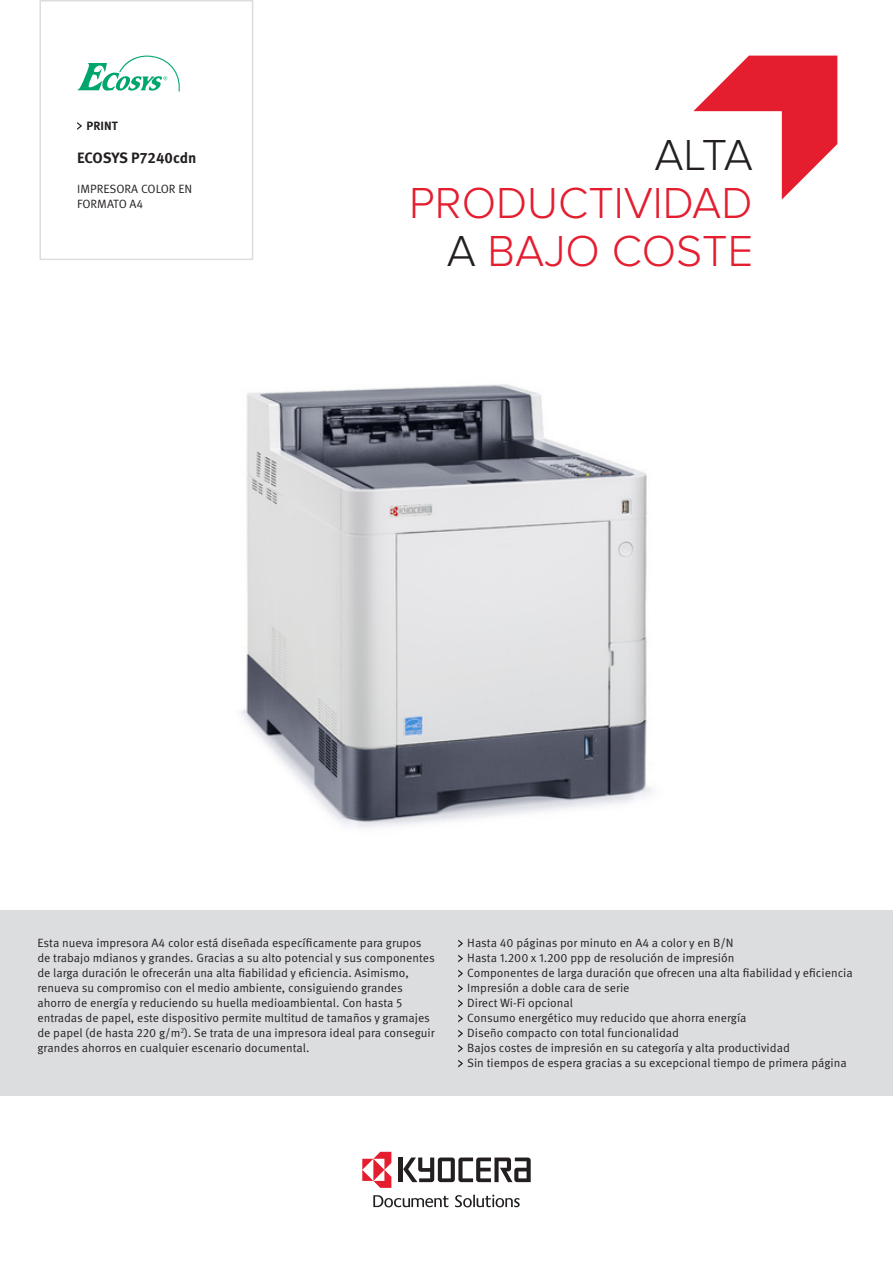
<style>
.page{position:relative;width:893px;height:1263px;background:#fff}
.page>*{position:absolute;margin:0;border:0;box-sizing:border-box;transform-origin:0 0}
.Headline{font:300 45px "Proxima Nova";color:#e41d2f}
.Headline-2{font:300 45px "Proxima Nova";color:#231f20}
.t1{font:700 15px "Meta Pro";letter-spacing:-.005em;color:#231f20}
.Bodycopy{font:12px/15px "Meta Pro Norm";color:#231f20}
.t2{font:700 12px "Meta Pro";color:#231f20}
.s1{color:#231f20}
</style>
<div class="page">
<img style="left:241px;top:384px;width:411px;height:444px">
<div style="left:39px;top:0;width:214px;height:260px;border:2px solid #dcdddf"></div>
<svg style="left:693px;top:56px;width:144px;height:144px"></svg>
<hr style="left:399px;top:1157px;width:4px;height:25px;background:#231f20">
<svg style="left:403px;top:1157px;width:128px;height:25px"></svg>
<svg style="left:455px;top:1195px;width:65px;height:12px"></svg>
<svg style="left:373px;top:1195px;width:75px;height:12px"></svg>
<svg style="left:362px;top:1152px;width:29px;height:36px"></svg>
<div style="left:0;top:910px;width:893px;height:186px;background:#dcdddf"></div>
<svg style="left:78px;top:56px;width:102px;height:36px"></svg>
<svg style="left:77px;top:122px;width:5px;height:8px"></svg>
<svg style="left:458px;top:939px;width:5px;height:8px"></svg>
<svg style="left:458px;top:954px;width:5px;height:8px"></svg>
<svg style="left:458px;top:969px;width:5px;height:8px"></svg>
<svg style="left:458px;top:984px;width:5px;height:8px"></svg>
<svg style="left:458px;top:999px;width:5px;height:8px"></svg>
<svg style="left:458px;top:1014px;width:5px;height:8px"></svg>
<svg style="left:458px;top:1029px;width:5px;height:8px"></svg>
<svg style="left:458px;top:1044px;width:5px;height:8px"></svg>
<svg style="left:458px;top:1059px;width:5px;height:8px"></svg>
<p class="t2" style="left:87px;top:116px;width:33px">PRINT</p>
<p class="t1" style="left:77px;top:146px;width:121px">ECOSYS P7240cdn</p>
<p class="Bodycopy" style="left:77px;top:181px;width:117px">IMPRESORA COLOR EN<br>FORMATO A4</p>
<p class="Headline-2" style="left:654px;top:129px;width:100px">ALTA</p>
<p class="Headline" style="left:409px;top:177px;width:345px">PRODUCTIVIDAD</p>
<p class="Headline" style="left:447px;top:225px;width:308px"><span class="s1">A</span> BAJO COSTE</p>
<p class="Bodycopy" style="left:37px;top:935px;width:399px">Esta nueva impresora A4 color está diseñada específicamente para grupos de trabajo mdianos y grandes. Gracias a su alto potencial y sus componentes de larga duración le ofrecerán una alta fiabilidad y eficiencia. Asimismo, renueva su compromiso con el medio ambiente, consiguiendo grandes ahorro de energía y reduciendo su huella medioambiental. Con hasta 5 entradas de papel, este dispositivo permite multitud de tamaños y gramajes de papel (de hasta 220 g/m<sup>2</sup>). Se trata de una impresora ideal para conseguir grandes ahorros en cualquier escenario documental.</p>
<p class="Bodycopy" style="left:467px;top:935px;width:268px">Hasta 40 páginas por minuto en A4 a color y en B/N</p>
<p class="Bodycopy" style="left:467px;top:950px;width:269px">Hasta 1.200 x 1.200 ppp de resolución de impresión</p>
<p class="Bodycopy" style="left:467px;top:965px;width:387px">Componentes de larga duración que ofrecen una alta fiabilidad y eficiencia</p>
<p class="Bodycopy" style="left:467px;top:980px;width:164px">Impresión a doble cara de serie</p>
<p class="Bodycopy" style="left:467px;top:995px;width:107px">Direct Wi-Fi opcional</p>
<p class="Bodycopy" style="left:467px;top:1010px;width:281px">Consumo energético muy reducido que ahorra energía</p>
<p class="Bodycopy" style="left:467px;top:1025px;width:213px">Diseño compacto con total funcionalidad</p>
<p class="Bodycopy" style="left:467px;top:1040px;width:324px">Bajos costes de impresión en su categoría y alta productividad</p>
<p class="Bodycopy" style="left:467px;top:1055px;width:381px">Sin tiempos de espera gracias a su excepcional tiempo de primera página</p>
</div>
